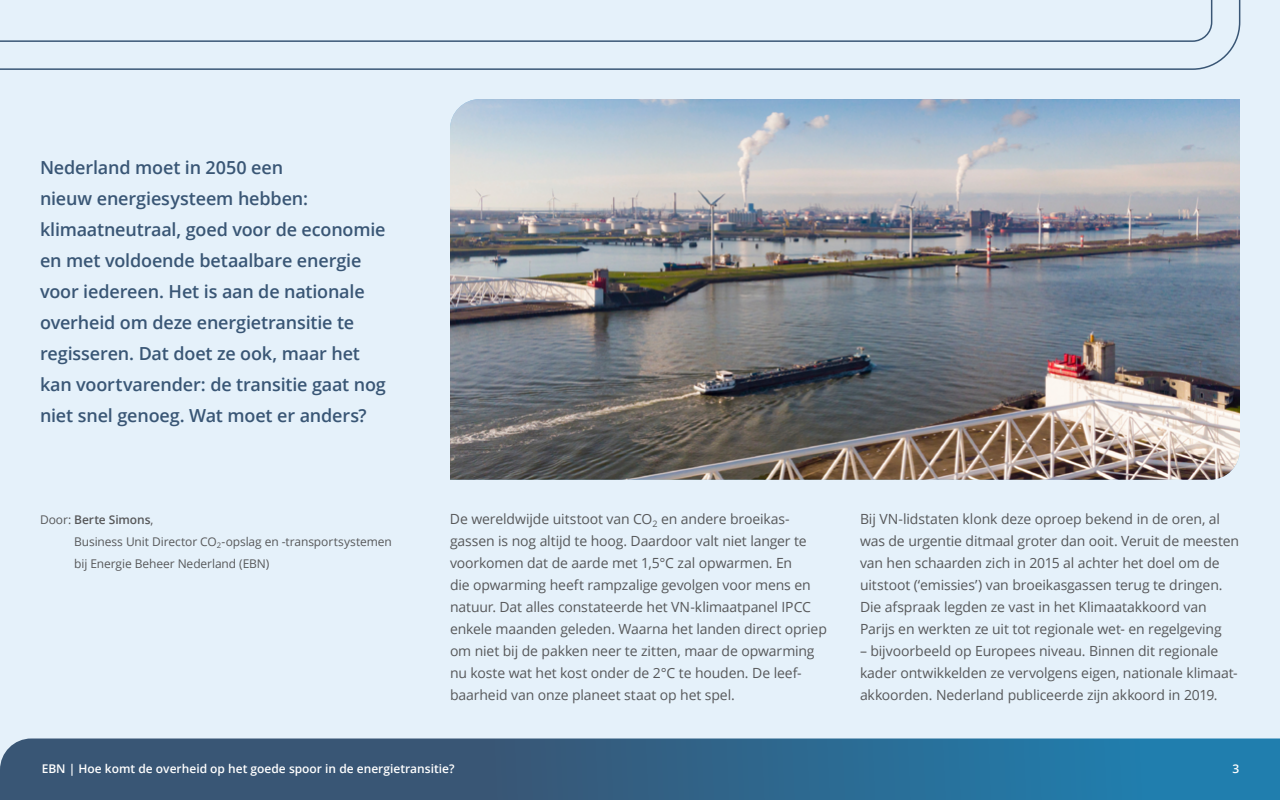
<style>
.page{position:relative;width:1280px;height:800px;background:#e5f1fa}
.page>*{position:absolute;margin:0;border:0;box-sizing:border-box;transform-origin:0 0}
.t1{font:600 18px/31px "Open Sans";letter-spacing:-.01em;color:#395675}
.t2{font:14px/22px "Open Sans";letter-spacing:-.01em;color:#57585a}
.t3{font:12px/22px "Open Sans";letter-spacing:-.01em;color:#57585a}
.t4{font:600 12px "Open Sans";color:#fff}
.s1{font-weight:600}
</style>
<div class="page">
<svg style="left:0;top:738px;width:1280px;height:62px;background:#31658a"></svg>
<svg style="left:0;top:0;width:1241px;height:70px"></svg>
<img style="left:450px;top:99px;width:790px;height:381px">
<p class="t1" style="left:40px;top:151px;width:347px">Nederland moet in 2050 een<br>nieuw energiesysteem hebben: klimaatneutraal, goed voor de economie en met voldoende betaalbare energie voor iedereen. Het is aan de nationale overheid om deze energietransitie te regisseren. Dat doet ze ook, maar het kan voortvarender: de transitie gaat nog niet snel genoeg. Wat moet er anders?</p>
<p class="t3" style="left:74px;top:508px;width:319px;text-indent:-34px">Door: <span class="s1">Berte Simons</span>,<br>Business Unit Director CO<sub>2</sub>-opslag en -transportsystemen bij Energie Beheer Nederland (EBN)</p>
<p class="t2" style="left:450px;top:508px;width:378px">De wereldwijde uitstoot van CO<sub>2</sub> en andere broeikas&shy;gassen is nog altijd te hoog. Daardoor valt niet langer te voorkomen dat de aarde met 1,5°C zal opwarmen. En<br>die opwarming heeft rampzalige gevolgen voor mens en natuur. Dat alles constateerde het VN-klimaatpanel IPCC enkele maanden geleden. Waarna het landen direct opriep om niet bij de pakken neer te zitten, maar de opwarming nu koste wat het kost onder de 2°C te houden. De leef&shy;baarheid van onze planeet staat op het spel.</p>
<p class="t2" style="left:860px;top:508px;width:381px">Bij VN-lidstaten klonk deze oproep bekend in de oren, al was de urgentie ditmaal groter dan ooit. Veruit de meesten van hen schaarden zich in 2015 al achter het doel om de uitstoot (‘emissies’) van broeikasgassen terug te dringen.<br>Die afspraak legden ze vast in het Klimaatakkoord van Parijs en werkten ze uit tot regionale wet- en regelgeving</p>
<p class="t2" style="left:860px;top:640px;width:379px">– bijvoorbeeld op Europees niveau. Binnen dit regionale kader ontwikkelden ze vervolgens eigen, nationale klimaat&shy;akkoorden. Nederland publiceerde zijn akkoord in 2019.</p>
<p class="t4" style="left:42px;top:761px;width:414px">EBN | Hoe komt de overheid op het goede spoor in de energietransitie?</p>
<p class="t4" style="left:1233px;top:761px;width:8px">3</p>
</div>
